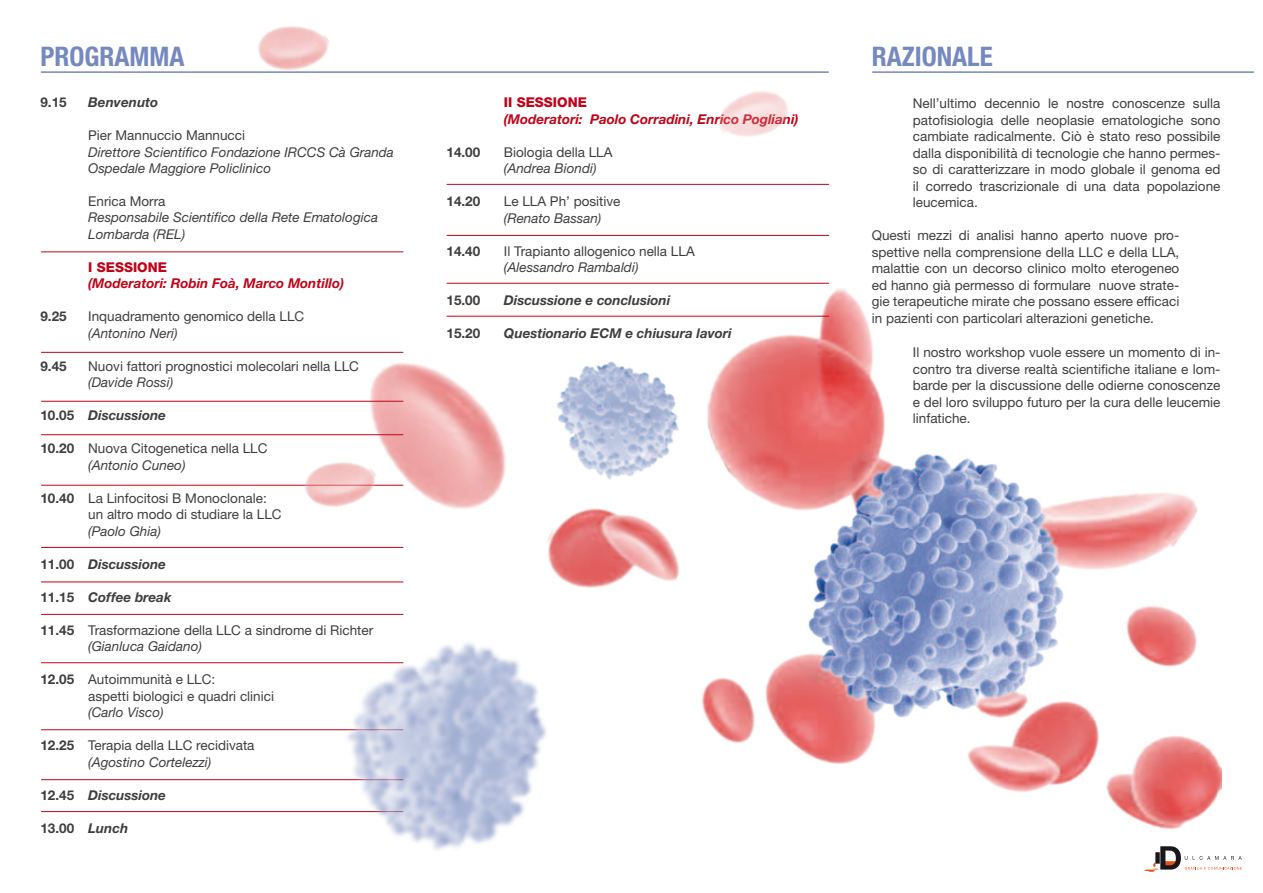
<style>
.page{position:relative;width:1263px;height:893px;background:#fff}
.page>*{position:absolute;margin:0;border:0;box-sizing:border-box;transform-origin:0 0}
.t1{font:700 condensed 27px "Helvetica Neue LT Std";color:#7588bf}
.t2{font:13.5px/16.5px "Helvetica Neue LT Std";color:#3e3e40;text-align:justify}
.t3{font:italic 13.5px/16.5px "Helvetica Neue LT Std";color:#3e3e40}
.t4{font:italic 700 13.5px "Helvetica Neue LT Std";color:#3e3e40}
.t5{font:700 13.5px "Helvetica Neue LT Std";color:#3e3e40}
.t6{font:italic 700 13.5px "Helvetica Neue LT Std";color:#c00418}
.t7{font:800 13.5px "Helvetica Neue LT Std";color:#c00418}
</style>
<div class="page">
<img style="left:336px;top:351px;width:124px;height:158px">
<img style="left:702px;top:288px;width:519px;height:541px">
<svg style="left:1144px;top:846px;width:98px;height:26px"></svg>
<hr style="left:41px;top:71px;width:787px;height:2px;background:#7588bf">
<hr style="left:41px;top:251px;width:362px;height:1px;background:#c00418">
<hr style="left:447px;top:184px;width:382px;height:1px;background:#c00418">
<hr style="left:447px;top:235px;width:382px;height:1px;background:#c00418">
<hr style="left:447px;top:283px;width:382px;height:1px;background:#c00418">
<hr style="left:447px;top:316px;width:382px;height:1px;background:#c00418">
<hr style="left:41px;top:352px;width:362px;height:1px;background:#c00418">
<hr style="left:41px;top:401px;width:362px;height:1px;background:#c00418">
<hr style="left:41px;top:434px;width:362px;height:1px;background:#c00418">
<hr style="left:41px;top:485px;width:362px;height:1px;background:#c00418">
<hr style="left:41px;top:547px;width:362px;height:1px;background:#c00418">
<hr style="left:41px;top:581px;width:362px;height:1px;background:#c00418">
<hr style="left:41px;top:614px;width:362px;height:1px;background:#c00418">
<hr style="left:41px;top:662px;width:362px;height:1px;background:#c00418">
<hr style="left:41px;top:729px;width:362px;height:1px;background:#c00418">
<hr style="left:41px;top:779px;width:362px;height:1px;background:#c00418">
<hr style="left:41px;top:811px;width:362px;height:1px;background:#c00418">
<hr style="left:873px;top:71px;width:380px;height:2px;background:#7588bf">
<img style="left:250px;top:26px;width:86px;height:47px">
<img style="left:710px;top:72px;width:86px;height:65px">
<img style="left:271px;top:581px;width:276px;height:269px">
<img style="left:534px;top:581px;width:84px;height:45px">
<img style="left:297px;top:441px;width:86px;height:68px">
<img style="left:460px;top:282px;width:323px;height:299px">
<h1 class="t1" style="left:40px;top:40px;width:146px">PROGRAMMA</h1>
<p class="t5" style="left:40px;top:94px;width:28px">9.15</p>
<p class="t5" style="left:40px;top:308px;width:28px">9.25</p>
<p class="t5" style="left:40px;top:358px;width:28px">9.45</p>
<p class="t5" style="left:40px;top:407px;width:35px">10.05</p>
<p class="t5" style="left:40px;top:440px;width:35px">10.20</p>
<p class="t5" style="left:40px;top:490px;width:35px">10.40</p>
<p class="t5" style="left:40px;top:556px;width:35px">11.00</p>
<p class="t5" style="left:40px;top:589px;width:35px">11.15</p>
<p class="t5" style="left:40px;top:622px;width:35px">11.45</p>
<p class="t5" style="left:40px;top:671px;width:35px">12.05</p>
<p class="t5" style="left:40px;top:737px;width:35px">12.25</p>
<p class="t5" style="left:40px;top:787px;width:35px">12.45</p>
<p class="t5" style="left:40px;top:820px;width:35px">13.00</p>
<p class="t4" style="left:88px;top:94px;width:71px">Benvenuto</p>
<p class="t2" style="left:88px;top:127px;width:158px">Pier Mannuccio Mannucci</p>
<p class="t3" style="left:88px;top:143px;width:307px">Direttore Scientifico Fondazione IRCCS Cà Granda<br>Ospedale Maggiore Policlinico</p>
<p class="t2" style="left:88px;top:193px;width:79px">Enrica Morra</p>
<p class="t3" style="left:88px;top:209px;width:291px">Responsabile Scientifico della Rete Ematologica<br>Lombarda (REL)</p>
<p class="t7" style="left:88px;top:259px;width:80px">I SESSIONE</p>
<p class="t6" style="left:88px;top:275px;width:257px">(Moderatori: Robin Foà, Marco Montillo)</p>
<p class="t2" style="left:88px;top:308px;width:218px">Inquadramento genomico della LLC</p>
<p class="t3" style="left:88px;top:325px;width:91px">(Antonino Neri)</p>
<p class="t2" style="left:88px;top:358px;width:272px">Nuovi fattori prognostici molecolari nella LLC</p>
<p class="t3" style="left:88px;top:374px;width:86px">(Davide Rossi)</p>
<p class="t4" style="left:88px;top:407px;width:79px">Discussione</p>
<p class="t2" style="left:88px;top:440px;width:181px">Nuova Citogenetica nella LLC</p>
<p class="t3" style="left:88px;top:457px;width:99px">(Antonio Cuneo)</p>
<p class="t2" style="left:88px;top:490px;width:195px">La Linfocitosi B Monoclonale: un altro modo di studiare la LLC</p>
<p class="t3" style="left:88px;top:523px;width:74px">(Paolo Ghia)</p>
<p class="t4" style="left:88px;top:556px;width:79px">Discussione</p>
<p class="t4" style="left:88px;top:589px;width:85px">Coffee break</p>
<p class="t2" style="left:88px;top:622px;width:287px">Trasformazione della LLC a sindrome di Richter</p>
<p class="t3" style="left:88px;top:638px;width:115px">(Gianluca Gaidano)</p>
<p class="t2" style="left:88px;top:671px;width:187px">Autoimmunità e LLC:<br>aspetti biologici e quadri clinici</p>
<p class="t3" style="left:88px;top:704px;width:77px">(Carlo Visco)</p>
<p class="t2" style="left:88px;top:737px;width:168px">Terapia della LLC recidivata</p>
<p class="t3" style="left:88px;top:754px;width:124px">(Agostino Cortelezzi)</p>
<p class="t4" style="left:88px;top:787px;width:79px">Discussione</p>
<p class="t4" style="left:88px;top:820px;width:42px">Lunch</p>
<p class="t5" style="left:446px;top:143px;width:35px">14.00</p>
<p class="t5" style="left:446px;top:193px;width:35px">14.20</p>
<p class="t5" style="left:446px;top:242px;width:35px">14.40</p>
<p class="t5" style="left:446px;top:292px;width:35px">15.00</p>
<p class="t5" style="left:446px;top:325px;width:35px">15.20</p>
<p class="t7" style="left:504px;top:94px;width:85px">II SESSIONE</p>
<p class="t6" style="left:504px;top:110px;width:296px">(Moderatori: Paolo Corradini, Enrico Pogliani)</p>
<p class="t2" style="left:504px;top:143px;width:110px">Biologia della LLA</p>
<p class="t3" style="left:504px;top:160px;width:94px">(Andrea Biondi)</p>
<p class="t2" style="left:504px;top:193px;width:118px">Le LLA Ph’ positive</p>
<p class="t3" style="left:504px;top:209px;width:99px">(Renato Bassan)</p>
<p class="t2" style="left:504px;top:242px;width:192px">Il Trapianto allogenico nella LLA</p>
<p class="t3" style="left:504px;top:259px;width:136px">(Alessandro Rambaldi)</p>
<p class="t4" style="left:504px;top:292px;width:168px">Discussione e conclusioni</p>
<p class="t4" style="left:504px;top:325px;width:229px">Questionario ECM e chiusura lavori</p>
<h1 class="t1" style="left:872px;top:40px;width:122px">RAZIONALE</h1>
<p class="t2" style="left:913px;top:95px;width:309px">Nell’ultimo decennio le nostre conoscenze sulla patofisiologia delle neoplasie ematologiche sono cambiate radicalmente. Ciò è stato reso possibile dalla disponibilità di tecnologie che hanno permes&shy;so di caratterizzare in modo globale il genoma ed il corredo trascrizionale di una data popolazione leucemica.</p>
<p class="t2" style="left:872px;top:227px;width:309px">Questi mezzi di analisi hanno aperto nuove pro&shy;spettive nella comprensione della LLC e della LLA, malattie con un decorso clinico molto eterogeneo ed hanno già permesso di formulare nuove strate&shy;gie terapeutiche mirate che possano essere efficaci in pazienti con particolari alterazioni genetiche.</p>
<p class="t2" style="left:913px;top:344px;width:309px">Il nostro workshop vuole essere un momento di in&shy;contro tra diverse realtà scientifiche italiane e lom&shy;barde per la discussione delle odierne conoscenze e del loro sviluppo futuro per la cura delle leucemie linfatiche.</p>
</div>
